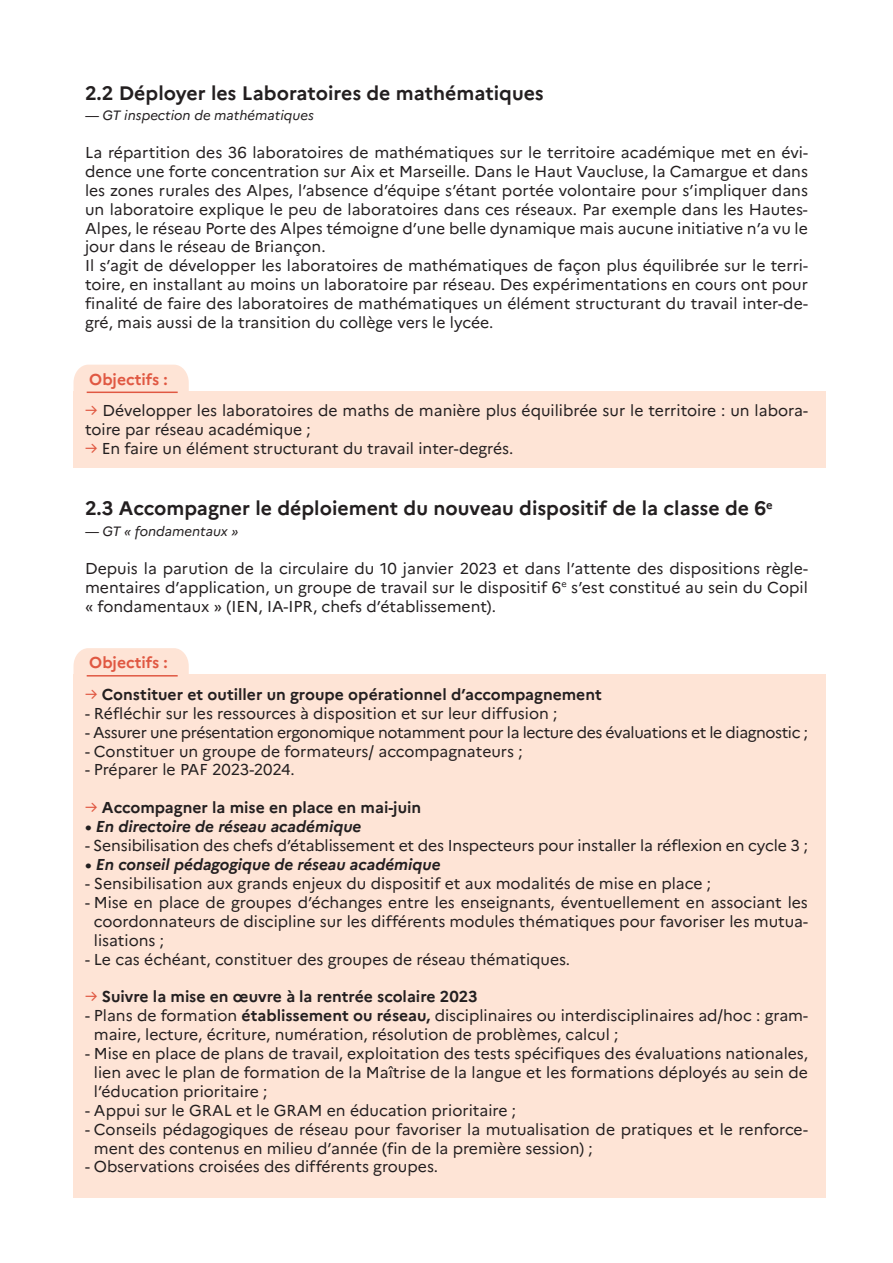
<style>
.page{position:relative;width:893px;height:1263px;background:#fff}
.page>*{position:absolute;margin:0;border:0;box-sizing:border-box;transform-origin:0 0}
.t1{font:700 19.5px "Marianne";color:#231f20}
.t2{font:15.75px/18.9px "Marianne";color:#231f20}
.t3{font:700 15.75px "Marianne";color:#231f20}
.t4{font:15.75px "Marianne";letter-spacing:-.025em;color:#231f20}
.t5{font:italic 700 15.75px "Marianne";color:#231f20}
.t6{font:700 15.75px "Marianne";color:#e05842}
.t7{font:italic 13.5px "Marianne";color:#231f20}
.s1{color:#e05842}
.s2{font-weight:400;color:#e05842}
.s3{font-weight:700}
</style>
<div class="page">
<div style="left:74px;top:391px;width:752px;height:77px;background:#fee4d6"></div>
<div style="left:74px;top:675px;width:752px;height:523px;background:#fee4d6"></div>
<div style="left:74px;top:365px;width:115px;height:27px;background:#fee4d6"></div>
<div style="left:74px;top:648px;width:115px;height:28px;background:#fee4d6"></div>
<hr style="left:87px;top:392px;width:91px;height:1px;background:#e05842">
<hr style="left:87px;top:675px;width:91px;height:1px;background:#e05842">
<p class="t1" style="left:85px;top:81px;width:460px">2.2 Déployer les Laboratoires de mathématiques</p>
<p class="t7" style="left:85px;top:107px;width:230px">— GT inspection de mathématiques</p>
<p class="t2" style="left:85px;top:143px;width:724px">La répartition des 36 laboratoires de mathématiques sur le territoire académique met en évi&shy;dence une forte concentration sur Aix et Marseille. Dans le Haut Vaucluse, la Camargue et dans les zones rurales des Alpes, l’absence d’équipe s’étant portée volontaire pour s’impliquer dans un laboratoire explique le peu de laboratoires dans ces réseaux. Par exemple dans les Hautes-Alpes, le réseau Porte des Alpes témoigne d’une belle dynamique mais aucune initiative n’a vu le jour dans le réseau de Briançon.<br>Il s’agit de développer les laboratoires de mathématiques de façon plus équilibrée sur le terri&shy;toire, en installant au moins un laboratoire par réseau. Des expérimentations en cours ont pour finalité de faire des laboratoires de mathématiques un élément structurant du travail inter-de&shy;gré, mais aussi de la transition du collège vers le lycée.</p>
<p class="t6" style="left:89px;top:370px;width:80px">Objectifs :</p>
<p class="t2" style="left:85px;top:401px;width:724px"><span class="s1">→</span> Développer les laboratoires de maths de manière plus équilibrée sur le territoire : un labora&shy;toire par réseau académique ;</p>
<p class="t2" style="left:85px;top:439px;width:430px"><span class="s1">→</span> En faire un élément structurant du travail inter-degrés.</p>
<p class="t1" style="left:85px;top:497px;width:689px">2.3 Accompagner le déploiement du nouveau dispositif de la classe de 6<sup>e</sup></p>
<p class="t7" style="left:85px;top:523px;width:155px">— GT « fondamentaux »</p>
<p class="t2" style="left:85px;top:559px;width:724px;text-align:justify">Depuis la parution de la circulaire du 10 janvier 2023 et dans l’attente des dispositions règle&shy;mentaires d’application, un groupe de travail sur le dispositif 6<sup>e</sup> s’est constitué au sein du Copil « fondamentaux » (IEN, IA-IPR, chefs d’établissement).</p>
<p class="t6" style="left:89px;top:653px;width:80px">Objectifs :</p>
<p class="t3" style="left:85px;top:685px;width:518px"><span class="s2">→</span> Constituer et outiller un groupe opérationnel d’accompagnement</p>
<p class="t2" style="left:85px;top:704px;width:474px">- Réfléchir sur les ressources à disposition et sur leur diffusion ;</p>
<p class="t4" style="left:85px;top:722px;width:724px">- Assurer une présentation ergonomique notamment pour la lecture des évaluations et le diagnostic ;</p>
<p class="t2" style="left:85px;top:741px;width:439px">- Constituer un groupe de formateurs/ accompagnateurs ;</p>
<p class="t2" style="left:85px;top:760px;width:211px">- Préparer le PAF 2023-2024.</p>
<p class="t3" style="left:85px;top:798px;width:338px"><span class="s2">→</span> Accompagner la mise en place en mai-juin</p>
<p class="t5" style="left:85px;top:817px;width:278px">• En directoire de réseau académique</p>
<p class="t2" style="left:85px;top:836px;width:724px">- Sensibilisation des chefs d’établissement et des Inspecteurs pour installer la réflexion en cycle 3 ;</p>
<p class="t5" style="left:85px;top:855px;width:357px">• En conseil pédagogique de réseau académique</p>
<p class="t2" style="left:85px;top:874px;width:627px">- Sensibilisation aux grands enjeux du dispositif et aux modalités de mise en place ;</p>
<p class="t2" style="left:94px;top:893px;width:716px;text-align:justify;text-indent:-9px">- Mise en place de groupes d’échanges entre les enseignants, éventuellement en associant les coordonnateurs de discipline sur les différents modules thématiques pour favoriser les mutua&shy;lisations ;</p>
<p class="t2" style="left:85px;top:949px;width:487px">- Le cas échéant, constituer des groupes de réseau thématiques.</p>
<p class="t3" style="left:85px;top:987px;width:394px"><span class="s2">→</span> Suivre la mise en œuvre à la rentrée scolaire 2023</p>
<p class="t2" style="left:94px;top:1006px;width:716px;text-indent:-9px">- Plans de formation <span class="s3">établissement ou réseau,</span> disciplinaires ou interdisciplinaires ad/hoc : gram&shy;maire, lecture, écriture, numération, résolution de problèmes, calcul ;</p>
<p class="t2" style="left:94px;top:1044px;width:716px;text-align:justify;text-indent:-9px">- Mise en place de plans de travail, exploitation des tests spécifiques des évaluations nationales, lien avec le plan de formation de la Maîtrise de la langue et les formations déployés au sein de l’éducation prioritaire ;</p>
<p class="t2" style="left:85px;top:1100px;width:432px">- Appui sur le GRAL et le GRAM en éducation prioritaire ;</p>
<p class="t2" style="left:94px;top:1119px;width:716px;text-indent:-9px">- Conseils pédagogiques de réseau pour favoriser la mutualisation de pratiques et le renforce&shy;ment des contenus en milieu d’année (fin de la première session) ;</p>
<p class="t2" style="left:85px;top:1157px;width:354px">- Observations croisées des différents groupes.</p>
</div>
